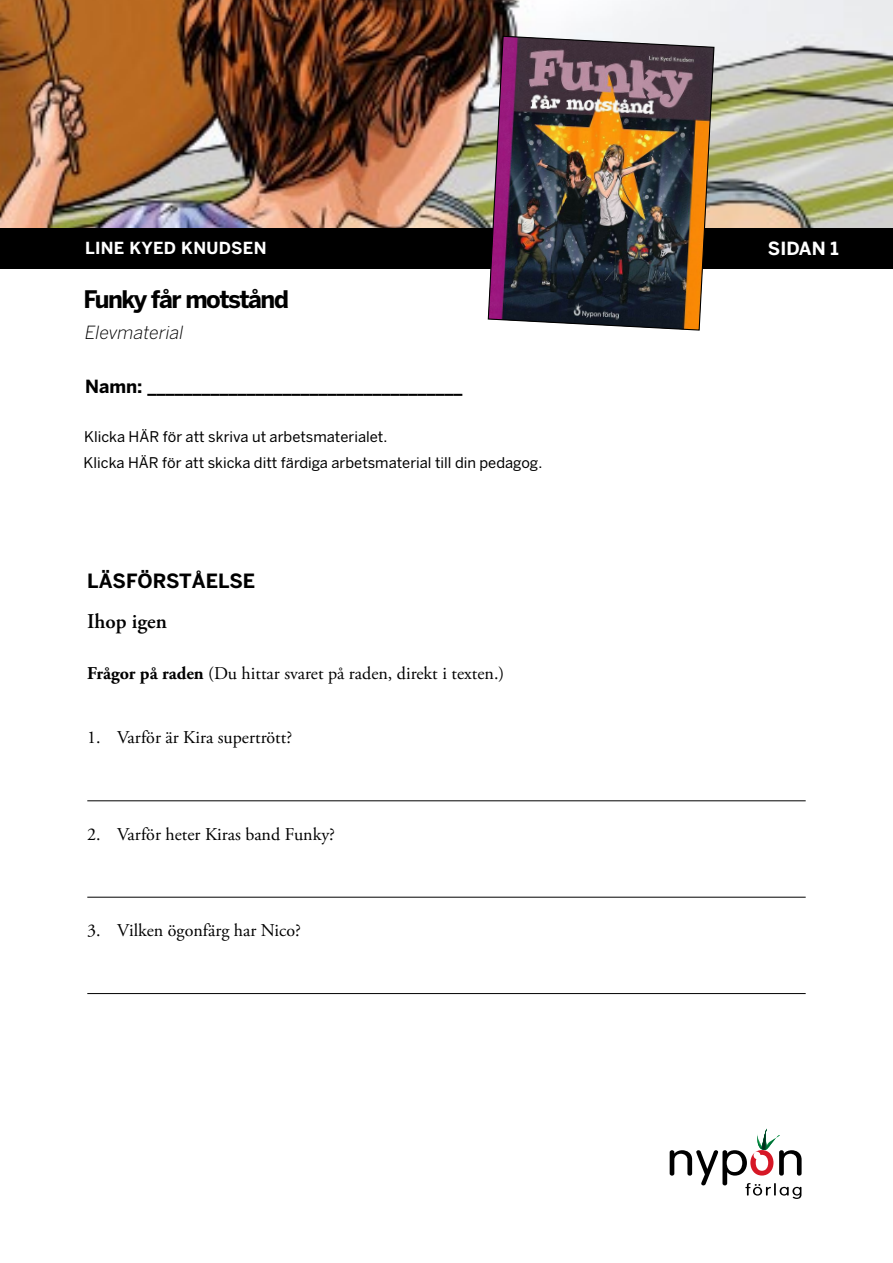
<style>
.page{position:relative;width:893px;height:1263px;background:#fff}
.page>*{position:absolute;margin:0;border:0;box-sizing:border-box;transform-origin:0 0}
.t1{font:700 24px "Benton Sans";letter-spacing:-.06em;color:#000}
.t2{font:600 21px "Adobe Garamond Pro";color:#000}
.t3{font:700 19.5px "Benton Sans";color:#000}
.t4{font:18px "Adobe Garamond Pro";color:#000}
.t5{font:700 18px "Benton Sans";color:#000}
.t6{font:italic 300 18px "Benton Sans";color:#000}
.t7{font:700 18px "Benton Sans";color:#fff}
.t8{font:700 16.5px "Benton Sans";letter-spacing:.02em;color:#fff}
.t9{font:14.7px/26.5px "Benton Sans";color:#000}
.s1{font-weight:700}
</style>
<div class="page">
<img style="left:0;top:0;width:893px;height:229px">
<div style="left:0;top:229px;width:893px;height:40px;background:#000"></div>
<img style="left:487px;top:35px;width:228px;height:296px">
<svg style="left:670px;top:1128px;width:132px;height:71px"></svg>
<hr style="left:87px;top:800px;width:719px;height:1px;background:#000">
<hr style="left:87px;top:897px;width:719px;height:1px;background:#000">
<hr style="left:87px;top:993px;width:719px;height:1px;background:#000">
<p class="t8" style="left:85px;top:238px;width:183px">LINE KYED KNUDSEN</p>
<p class="t7" style="left:768px;top:238px;width:72px">SIDAN 1</p>
<h1 class="t1" style="left:84px;top:285px;width:207px">Funky får motstånd</h1>
<p class="t6" style="left:85px;top:322px;width:100px">Elevmaterial</p>
<p class="t5" style="left:85px;top:376px;width:379px">Namn: ___________________________________</p>
<p class="t9" style="left:84px;top:424px;width:460px">Klicka HÄR för att skriva ut arbetsmaterialet.<br>Klicka HÄR för att skicka ditt färdiga arbetsmaterial till din pedagog.</p>
<p class="t3" style="left:87px;top:569px;width:169px">LÄSFÖRSTÅELSE</p>
<p class="t2" style="left:87px;top:609px;width:81px">Ihop igen</p>
<p class="t4" style="left:87px;top:663px;width:418px"><span class="s1">Frågor på raden</span> (Du hittar svaret på raden, direkt i texten.)</p>
<p class="t4" style="left:87px;top:727px;width:206px">1. Varför är Kira supertrött?</p>
<p class="t4" style="left:87px;top:823px;width:249px">2. Varför heter Kiras band Funky?</p>
<p class="t4" style="left:87px;top:920px;width:215px">3. Vilken ögonfärg har Nico?</p>
</div>
